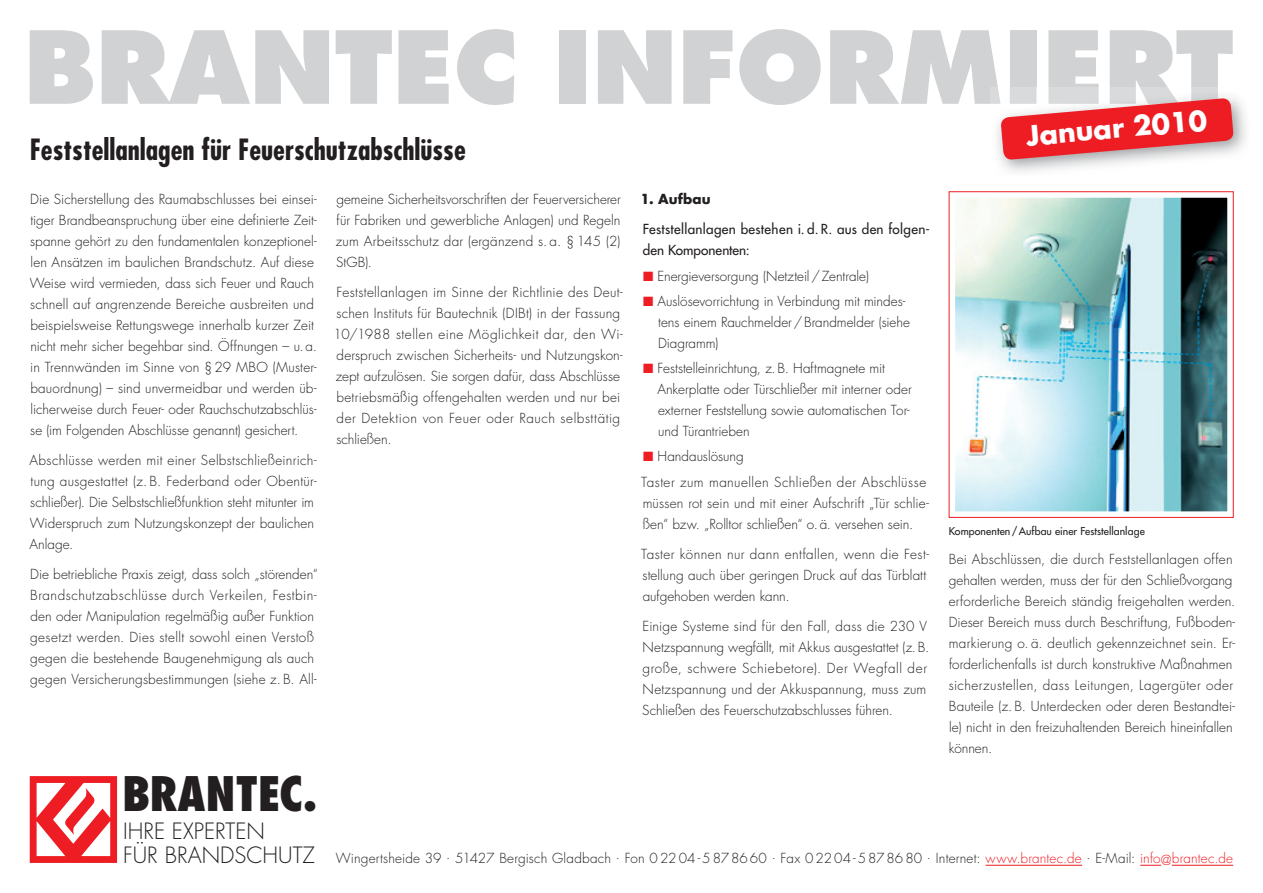
<style>
.page{position:relative;width:1263px;height:893px;background:#fff}
.page>*{position:absolute;margin:0;border:0;box-sizing:border-box;transform-origin:0 0}
.t1{font:800 97.5px "Futura";color:#d1d2d4}
.t2{font:800 condensed 46.35px "Futura";color:#231f20}
.t3{font:700 condensed 28.5px "Futura";color:#231f20}
.t4{font:700 27px "Futura";color:#fff}
.t5{font:300 21.9px "Futura";color:#231f20}
.t6{font:300 13.5px/21px "Futura";letter-spacing:.005em;color:#231f20}
.t7{font:13.5px/21px "Futura";letter-spacing:.025em;color:#231f20}
.t8{font:300 13.5px/25.2px "Futura";letter-spacing:.03em;color:#231f20}
.t9{font:700 13.5px "Futura";letter-spacing:.01em;color:#231f20}
.t10{font:10.5px "Futura";letter-spacing:.01em;color:#231f20}
.s1{color:#ee1d23}
.s2{font-size:21.9px}
</style>
<div class="page">
<svg style="left:30px;top:776px;width:87px;height:87px"></svg>
<hr style="left:986px;top:865px;width:96px;height:1px;background:#ee1d23">
<svg style="left:1140px;top:865px;width:21px;height:1px"></svg>
<hr style="left:1172px;top:865px;width:61px;height:1px;background:#ee1d23">
<img style="left:990px;top:88px;width:46px;height:16px">
<img style="left:1048px;top:88px;width:185px;height:10px">
<svg style="left:1000px;top:98px;width:234px;height:62px;background:#e95c61"></svg>
<img style="left:956px;top:198px;width:270px;height:313px">
<div style="left:949px;top:191px;width:284px;height:327px;border:6px solid #fff"></div>
<div style="left:949px;top:191px;width:284px;height:327px;border:1px solid #ee1d23"></div>
<h1 class="t1" style="left:24px;top:7px;width:1211px">BRANTEC iNfoRmiERT</h1>
<h3 class="t4" style="left:1025px;top:117px;width:183px;rotate:-5deg">Januar 2010</h3>
<h3 class="t3" style="left:30px;top:131px;width:438px">Feststellanlagen für Feuerschutzabschlüsse</h3>
<p class="t6" style="left:30px;top:189px;width:289px">Die Sicherstellung des Raumabschlusses bei einsei&shy;tiger Brandbeanspruchung über eine definierte Zeit&shy;spanne gehört zu den fundamentalen konzeptionel&shy;len Ansätzen im baulichen Brandschutz. Auf diese Weise wird vermieden, dass sich Feuer und Rauch schnell auf angrenzende Bereiche ausbreiten und beispielsweise Rettungswege innerhalb kurzer Zeit nicht mehr sicher begehbar sind. Öffnungen – u.a. in Trennwänden im Sinne von §29 MBO (Muster&shy;bauordnung) – sind unvermeidbar und werden üb&shy;licherweise durch Feuer- oder Rauchschutzabschlüs&shy;se (im Folgenden Abschlüsse genannt) gesichert.</p>
<p class="t6" style="left:30px;top:450px;width:288px">Abschlüsse werden mit einer Selbstschließeinrich&shy;tung ausgestattet (z. B. Federband oder Obentür&shy;schließer). Die Selbstschließfunktion steht mitunter im Widerspruch zum Nutzungskonzept der baulichen Anlage.</p>
<p class="t6" style="left:30px;top:564px;width:289px">Die betriebliche Praxis zeigt, dass solch „störenden“ Brandschutzabschlüsse durch Verkeilen, Festbin&shy;den oder Manipulation regelmäßig außer Funktion gesetzt werden. Dies stellt sowohl einen Verstoß gegen die bestehende Baugenehmigung als auch gegen Versicherungsbestimmungen (siehe z. B. All-</p>
<p class="t6" style="left:336px;top:189px;width:287px;text-align:justify">gemeine Sicherheitsvorschriften der Feuerversicherer für Fabriken und gewerbliche Anlagen) und Regeln zum Arbeitsschutz dar (ergänzend s. a. § 145 (2)<br>StGB).</p>
<p class="t6" style="left:333px;top:282px;width:291px">Feststellanlagen im Sinne der Richtlinie des Deut&shy;schen Instituts für Bautechnik (DIBt) in der Fassung 10/1988 stellen eine Möglichkeit dar, den Wi&shy;derspruch zwischen Sicherheits- und Nutzungskon&shy;zept aufzulösen. Sie sorgen dafür, dass Abschlüsse betriebsmäßig offengehalten werden und nur bei der Detektion von Feuer oder Rauch selbsttätig schließen.</p>
<p class="t9" style="left:641px;top:190px;width:72px">1. Aufbau</p>
<p class="t7" style="left:643px;top:219px;width:289px">Feststellanlagen bestehen i. d. R. aus den folgen&shy;den Komponenten:</p>
<p class="t6" style="left:643px;top:265px;width:227px"><span class="s1">■</span> Energieversorgung (Netzteil/Zentrale)</p>
<p class="t6" style="left:658px;top:291px;width:253px;text-indent:-15px"><span class="s1">■</span> Auslösevorrichtung in Verbindung mit mindes&shy;tens einem Rauchmelder/Brandmelder (siehe<br>Diagramm)</p>
<p class="t6" style="left:657px;top:358px;width:256px;text-indent:-14px"><span class="s1">■</span> Feststelleinrichtung, z.B. Haftmagnete mit Ankerplatte oder Türschließer mit interner oder externer Feststellung sowie automatischen Tor&shy;und Türantrieben</p>
<p class="t8" style="left:641px;top:444px;width:287px"><span class="s1">■</span> Handauslösung<br>Taster zum manuellen Schließen der Abschlüsse</p>
<p class="t6" style="left:643px;top:492px;width:288px">müssen rot sein und mit einer Aufschrift „Tür schlie&shy;ßen“ bzw. „Rolltor schließen“ o.ä. versehen sein.</p>
<p class="t6" style="left:641px;top:543px;width:289px">Taster können nur dann entfallen, wenn die Fest&shy;stellung auch über geringen Druck auf das Türblatt aufgehoben werden kann.</p>
<p class="t6" style="left:642px;top:615px;width:289px">Einige Systeme sind für den Fall, dass die 230 V Netzspannung wegfällt, mit Akkus ausgestattet (z.B. große, schwere Schiebetore). Der Wegfall der Netzspannung und der Akkuspannung, muss zum Schließen des Feuerschutzabschlusses führen.</p>
<p class="t10" style="left:949px;top:524px;width:198px">Komponenten/Aufbau einer Feststellanlage</p>
<p class="t6" style="left:949px;top:548px;width:288px">Bei Abschlüssen, die durch Feststellanlagen offen gehalten werden, muss der für den Schließvorgang erforderliche Bereich ständig freigehalten werden.<br>Dieser Bereich muss durch Beschriftung, Fußboden&shy;markierung o. ä. deutlich gekennzeichnet sein. Er&shy;forderlichenfalls ist durch konstruktive Maßnahmen sicherzustellen, dass Leitungen, Lagergüter oder Bauteile (z. B. Unterdecken oder deren Bestandtei&shy;le) nicht in den freizuhaltenden Bereich hineinfallen können.</p>
<h2 class="t2" style="left:122px;top:764px;width:196px">BRANTEC.</h2>
<h3 class="t5" style="left:123px;top:817px;width:143px">IHRE EXPERTEN</h3>
<p class="t6" style="left:123px;top:848px;width:1111px"><span class="s2">FÜR BRANDSCHUTZ</span> Wingertsheide 39 . 51427 Bergisch Gladbach . Fon 02204-5878660 . Fax 02204-5878680 . Internet: <span class="s1">www.brantec.de</span> . E-Mail: <span class="s1">info@brantec.de</span></p>
</div>
